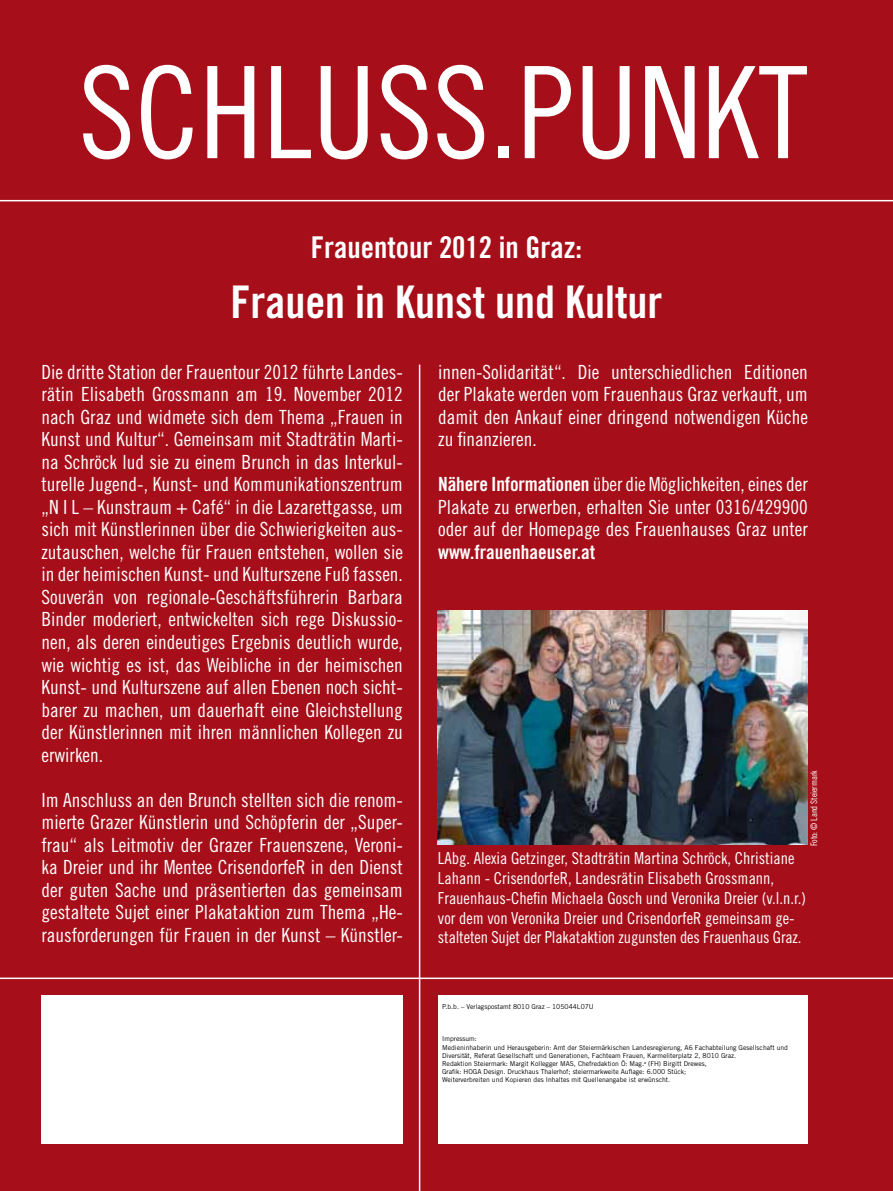
<style>
.page{position:relative;width:893px;height:1191px;background:#a60f1a}
.page>*{position:absolute;margin:0;border:0;box-sizing:border-box;transform-origin:0 0}
.t1{font:127.5px "Trade Gothic Cond Eighteen";color:#fff}
.t2{font:45px "Trade Gothic Bold Cond Twenty";color:#fff}
.t3{font:30px "Trade Gothic Bold Cond Twenty";color:#fff}
.t4{font:19.5px/22.5px "Trade Gothic Cond Eighteen";color:#fff;text-align:justify}
.t5{font:19.5px "Trade Gothic Bold Cond Twenty";color:#fff}
.t6{font:16.5px/19.8px "Trade Gothic Cond Eighteen";color:#fff}
.t7{font:9px "Trade Gothic Cond Eighteen";letter-spacing:-.01em;color:#fff}
.t8{font:6.75px/8.1px "Trade Gothic";color:#000}
.s1{font-family:"Trade Gothic Bold Cond Twenty"}
</style>
<div class="page">
<hr style="left:0;top:977px;width:893px;height:2px;background:#fff">
<div style="left:41px;top:995px;width:362px;height:149px;background:#fff"></div>
<hr style="left:0;top:200px;width:893px;height:1px;background:#fff">
<div style="left:438px;top:995px;width:370px;height:149px;background:#fff"></div>
<img style="left:438px;top:610px;width:370px;height:234px">
<hr style="left:419px;top:364px;width:1px;height:827px;background:#fff">
<h1 class="t1" style="left:79px;top:37px;width:729px">SCHLUSS.PUNKT</h1>
<h3 class="t3" style="left:311px;top:229px;width:273px">Frauentour 2012 in Graz:</h3>
<h2 class="t2" style="left:230px;top:274px;width:434px">Frauen in Kunst und Kultur</h2>
<p class="t4" style="left:41px;top:360px;width:363px">Die dritte Station der Frauentour 2012 führte Landes&shy;rätin Elisabeth Grossmann am 19. November 2012 nach Graz und widmete sich dem Thema „Frauen in Kunst und Kultur“. Gemeinsam mit Stadträtin Marti&shy;na Schröck lud sie zu einem Brunch in das Interkul&shy;turelle Jugend-, Kunst- und Kommunikationszentrum „N I L – Kunstraum + Café“ in die Lazarettgasse, um sich mit Künstlerinnen über die Schwierigkeiten aus&shy;zutauschen, welche für Frauen entstehen, wollen sie in der heimischen Kunst- und Kulturszene Fuß fassen.<br>Souverän von regionale-Geschäftsführerin Barbara Binder moderiert, entwickelten sich rege Diskussio&shy;nen, als deren eindeutiges Ergebnis deutlich wurde, wie wichtig es ist, das Weibliche in der heimischen Kunst- und Kulturszene auf allen Ebenen noch sicht&shy;barer zu machen, um dauerhaft eine Gleichstellung der Künstlerinnen mit ihren männlichen Kollegen zu erwirken.</p>
<p class="t4" style="left:41px;top:788px;width:363px">Im Anschluss an den Brunch stellten sich die renom&shy;mierte Grazer Künstlerin und Schöpferin der „Super&shy;frau“ als Leitmotiv der Grazer Frauenszene, Veroni&shy;ka Dreier und ihr Mentee CrisendorfeR in den Dienst der guten Sache und präsentierten das gemeinsam gestaltete Sujet einer Plakataktion zum Thema „He&shy;rausforderungen für Frauen in der Kunst – Künstler-</p>
<p class="t4" style="left:438px;top:360px;width:371px">innen-Solidarität“. Die unterschiedlichen Editionen der Plakate werden vom Frauenhaus Graz verkauft, um damit den Ankauf einer dringend notwendigen Küche zu finanzieren.</p>
<p class="t4" style="left:438px;top:473px;width:371px"><span class="s1">Nähere Informationen</span> über die Möglichkeiten, eines der Plakate zu erwerben, erhalten Sie unter 0316/429900 oder auf der Homepage des Frauenhauses Graz unter</p>
<p class="t5" style="left:438px;top:540px;width:159px">www.frauenhaeuser.at</p>
<p class="t7" style="left:809px;top:846px;width:77px;rotate:-90deg">Foto: © Land Steiermark</p>
<p class="t6" style="left:438px;top:848px;width:370px">LAbg. Alexia Getzinger, Stadträtin Martina Schröck, Christiane Lahann - CrisendorfeR, Landesrätin Elisabeth Grossmann, Frauenhaus-Chefin Michaela Gosch und Veronika Dreier (v.l.n.r.) vor dem von Veronika Dreier und CrisendorfeR gemeinsam ge&shy;stalteten Sujet der Plakataktion zugunsten des Frauenhaus Graz.</p>
<p class="t8" style="left:442px;top:1002px;width:153px">P.b.b. – Verlagspostamt 8010 Graz – 105044L07U</p>
<p class="t8" style="left:442px;top:1035px;width:347px">Impressum:<br>Medieninhaberin und Herausgeberin: Amt der Steiermärkischen Landesregierung, A6 Fachabteilung Gesellschaft und Diversität, Referat Gesellschaft und Generationen, Fachteam Frauen, Karmeliterplatz 2, 8010 Graz.<br>Redaktion Steiermark: Margit Kollegger MAS, Chefredaktion Ö: Mag.<sup>a</sup> (FH) Birgitt Drewes,<br>Grafik: HOGA Design. Druckhaus Thalerhof; steiermarkweite Auflage: 6.000 Stück;<br>Weiterverbreiten und Kopieren des Inhaltes mit Quellenangabe ist erwünscht.</p>
</div>
